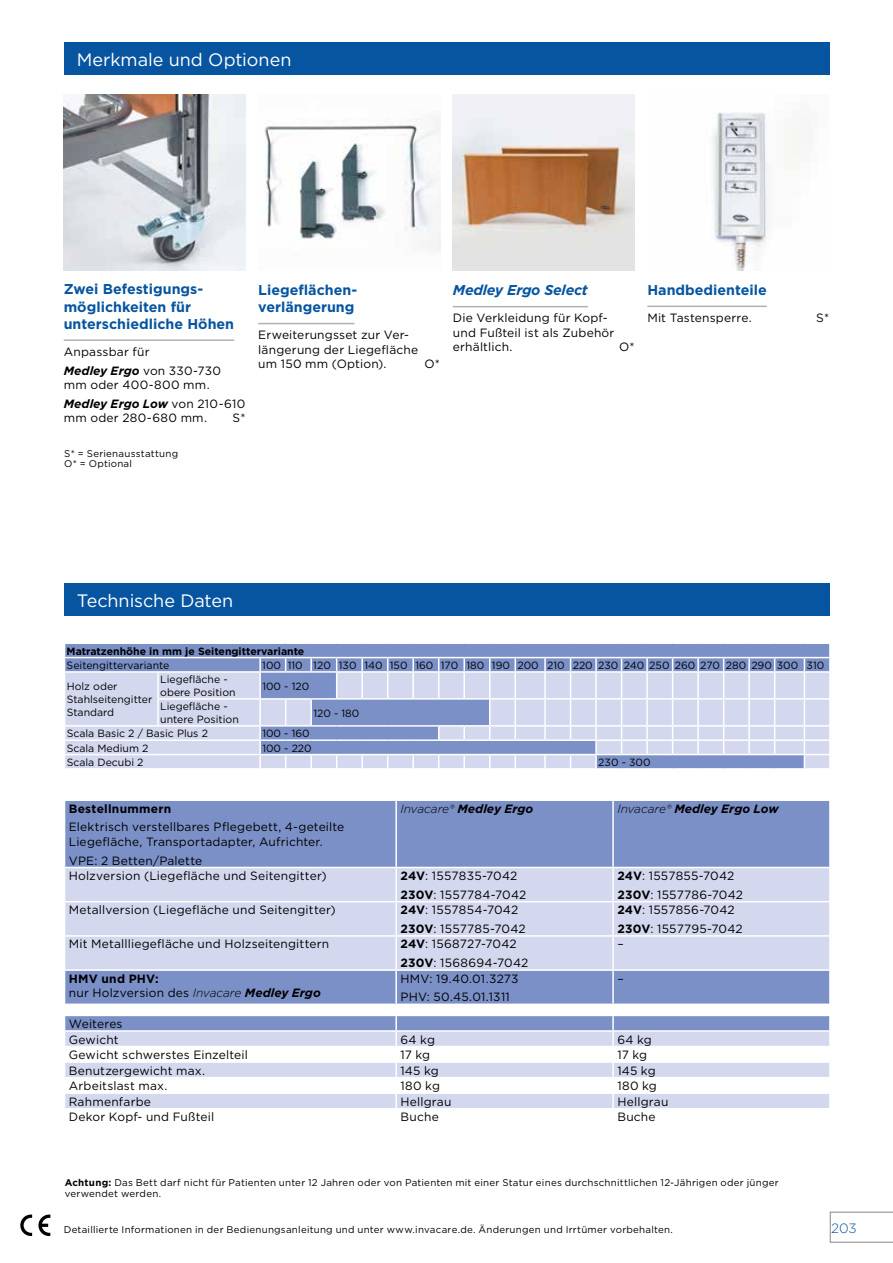
<style>
.page{position:relative;width:893px;height:1263px;background:#fff}
.page>*{position:absolute;margin:0;border:0;box-sizing:border-box;transform-origin:0 0}
.t1{font:18px "Gotham";color:#fff}
.t2{font:700 14.25px/17.2px "Gotham";color:#0755a0}
.t3{font:italic 700 14.25px "Gotham";letter-spacing:-.015em;color:#0755a0}
.t4{font:300 13.5px "Gotham";color:#0755a0}
.t5{font:12px/18.6px "Gotham";letter-spacing:.015em;color:#000}
.t6{font:italic 700 12px "Gotham";color:#000}
.t7{font:700 12px "Gotham";letter-spacing:.02em;color:#000}
.t8{font:10.5px/12.6px "Gotham";color:#000}
.t9{font:700 10.5px "Gotham";color:#000}
.t10{font:9.75px/10.5px "Gotham";letter-spacing:.025em;color:#000}
.s1{font-weight:700;font-style:italic}
.s2{font-weight:300}
.s3{font-weight:700}
.s4{font-weight:300;font-style:italic}
</style>
<div class="page">
<svg style="left:830px;top:1212px;width:63px;height:30px"></svg>
<svg style="left:38px;top:1214px;width:12px;height:22px"></svg>
<svg style="left:20px;top:1214px;width:12px;height:22px"></svg>
<div style="left:64px;top:43px;width:765px;height:32px;background:#0755a0"></div>
<div style="left:64px;top:583px;width:765px;height:33px;background:#0755a0"></div>
<img style="left:712px;top:112px;width:89px;height:158px">
<img style="left:264px;top:118px;width:176px;height:133px">
<hr style="left:258px;top:323px;width:96px;height:1px;background:#b2b1b1">
<img style="left:64px;top:94px;width:182px;height:176px">
<hr style="left:64px;top:339px;width:170px;height:2px;background:#b2b1b1">
<hr style="left:453px;top:306px;width:135px;height:1px;background:#b2b1b1">
<img style="left:453px;top:95px;width:182px;height:176px">
<hr style="left:647px;top:306px;width:120px;height:1px;background:#b2b1b1">
<div style="left:65px;top:801px;width:764px;height:66px;background:#7b90c7"></div>
<svg style="left:65px;top:868px;width:764px;height:135px;background:#bec6e4"></svg>
<hr style="left:395px;top:801px;width:2px;height:66px;background:#fff">
<hr style="left:612px;top:801px;width:2px;height:66px;background:#fff">
<svg style="left:64px;top:1016px;width:766px;height:92px"></svg>
<hr style="left:395px;top:868px;width:2px;height:33px;background:#fff">
<hr style="left:612px;top:868px;width:2px;height:33px;background:#fff">
<hr style="left:64px;top:901px;width:332px;height:1px;background:#fff">
<hr style="left:396px;top:901px;width:217px;height:1px;background:#fff">
<hr style="left:395px;top:902px;width:2px;height:33px;background:#fff">
<hr style="left:613px;top:901px;width:218px;height:1px;background:#fff">
<hr style="left:612px;top:902px;width:2px;height:33px;background:#fff">
<hr style="left:64px;top:935px;width:332px;height:2px;background:#fff">
<hr style="left:396px;top:935px;width:217px;height:2px;background:#fff">
<hr style="left:395px;top:937px;width:2px;height:32px;background:#fff">
<hr style="left:613px;top:935px;width:218px;height:2px;background:#fff">
<hr style="left:612px;top:937px;width:2px;height:32px;background:#fff">
<hr style="left:64px;top:969px;width:332px;height:2px;background:#fff">
<hr style="left:396px;top:969px;width:217px;height:2px;background:#fff">
<hr style="left:395px;top:971px;width:2px;height:32px;background:#fff">
<hr style="left:613px;top:969px;width:218px;height:2px;background:#fff">
<hr style="left:612px;top:971px;width:2px;height:32px;background:#fff">
<svg style="left:65px;top:644px;width:479px;height:27px;background:#7d91c7"></svg>
<div style="left:65px;top:673px;width:479px;height:95px;background:#d4d8ee"></div>
<hr style="left:64px;top:657px;width:94px;height:1px;background:#fff">
<hr style="left:158px;top:657px;width:102px;height:1px;background:#fff">
<hr style="left:515px;top:657px;width:30px;height:1px;background:#fff">
<hr style="left:157px;top:673px;width:2px;height:25px;background:#fff">
<hr style="left:157px;top:698px;width:103px;height:2px;background:#fff">
<hr style="left:157px;top:700px;width:2px;height:25px;background:#fff">
<hr style="left:515px;top:698px;width:30px;height:2px;background:#fff">
<hr style="left:64px;top:725px;width:94px;height:2px;background:#fff">
<hr style="left:158px;top:725px;width:102px;height:2px;background:#fff">
<hr style="left:515px;top:725px;width:30px;height:2px;background:#fff">
<hr style="left:64px;top:739px;width:94px;height:2px;background:#fff">
<hr style="left:158px;top:739px;width:102px;height:2px;background:#fff">
<hr style="left:515px;top:739px;width:30px;height:2px;background:#fff">
<hr style="left:64px;top:754px;width:94px;height:1px;background:#fff">
<hr style="left:158px;top:754px;width:102px;height:1px;background:#fff">
<hr style="left:515px;top:754px;width:30px;height:1px;background:#fff">
<svg style="left:259px;top:657px;width:257px;height:111px;background:#a9b6db"></svg>
<svg style="left:544px;top:644px;width:286px;height:124px;background:#bec7e4"></svg>
<h1 class="t1" style="left:77px;top:48px;width:216px">Merkmale und Optionen</h1>
<p class="t2" style="left:64px;top:281px;width:172px">Zwei Befestigungs&shy;möglichkeiten für unterschiedliche Höhen</p>
<p class="t5" style="left:64px;top:342px;width:159px">Anpassbar für<br><span class="s1">Medley Ergo</span> von 330-730</p>
<p class="t5" style="left:64px;top:375px;width:183px">mm oder 400-800 mm.<br><span class="s1">Medley Ergo Low</span> von 210-610</p>
<p class="t5" style="left:64px;top:408px;width:145px">mm oder 280-680 mm.</p>
<p class="t5" style="left:233px;top:408px;width:14px">S*</p>
<p class="t10" style="left:64px;top:448px;width:115px">S* = Serienausstattung<br>O* = Optional</p>
<p class="t2" style="left:258px;top:281px;width:100px">Liegeflächen&shy;verlängerung</p>
<p class="t5" style="left:258px;top:328px;width:161px;line-height:14.4px">Erweiterungsset zur Ver&shy;längerung der Liegefläche um 150 mm (Option).</p>
<p class="t5" style="left:425px;top:354px;width:17px">O*</p>
<p class="t3" style="left:453px;top:281px;width:136px">Medley Ergo Select</p>
<p class="t5" style="left:453px;top:311px;width:163px;line-height:14.4px">Die Verkleidung für Kopf&shy;und Fußteil ist als Zubehör erhältlich.</p>
<p class="t5" style="left:619px;top:337px;width:17px">O*</p>
<p class="t2" style="left:647px;top:281px;width:121px">Handbedienteile</p>
<p class="t5" style="left:647px;top:308px;width:106px">Mit Tastensperre.</p>
<p class="t5" style="left:816px;top:308px;width:14px">S*</p>
<h1 class="t1" style="left:77px;top:589px;width:158px">Technische Daten</h1>
<p class="t9" style="left:67px;top:644px;width:239px">Matratzenhöhe in mm je Seitengittervariante</p>
<p class="t8" style="left:67px;top:659px;width:104px">Seitengittervariante</p>
<p class="t8" style="left:262px;top:659px;width:564px">100 110 120 130 140 150 160 170 180 190 200 210 220 230 240 250 260 270 280 290 300 310</p>
<p class="t8" style="left:67px;top:680px;width:87px">Holz oder<br>Stahlseitengitter<br>Standard</p>
<p class="t8" style="left:160px;top:673px;width:77px">Liegefläche - obere Position</p>
<p class="t8" style="left:262px;top:679px;width:48px">100 - 120</p>
<p class="t8" style="left:160px;top:700px;width:80px">Liegefläche - untere Position</p>
<p class="t8" style="left:313px;top:706px;width:48px">120 - 180</p>
<p class="t8" style="left:67px;top:727px;width:143px">Scala Basic 2 / Basic Plus 2</p>
<p class="t8" style="left:262px;top:727px;width:49px">100 - 160</p>
<p class="t8" style="left:67px;top:741px;width:83px">Scala Medium 2</p>
<p class="t8" style="left:262px;top:741px;width:51px">100 - 220</p>
<p class="t8" style="left:67px;top:756px;width:78px">Scala Decubi 2</p>
<p class="t8" style="left:598px;top:756px;width:54px">230 - 300</p>
<p class="t7" style="left:69px;top:800px;width:104px">Bestellnummern</p>
<p class="t5" style="left:69px;top:820px;width:277px;line-height:14.4px">Elektrisch verstellbares Pflegebett, 4-geteilte<br>Liegefläche, Transportadapter, Aufrichter.</p>
<p class="t5" style="left:69px;top:851px;width:135px">VPE: 2 Betten/Palette</p>
<p class="t6" style="left:400px;top:800px;width:134px"><span class="s2">Invacare®</span> Medley Ergo</p>
<p class="t6" style="left:617px;top:800px;width:163px"><span class="s2">Invacare®</span> Medley Ergo Low</p>
<p class="t5" style="left:69px;top:866px;width:259px">Holzversion (Liegefläche und Seitengitter)</p>
<p class="t5" style="left:400px;top:866px;width:127px"><span class="s3">24V</span>: 1557835-7042<br><span class="s3">230V</span>: 1557784-7042</p>
<p class="t5" style="left:617px;top:866px;width:127px"><span class="s3">24V</span>: 1557855-7042<br><span class="s3">230V</span>: 1557786-7042</p>
<p class="t5" style="left:69px;top:900px;width:268px">Metallversion (Liegefläche und Seitengitter)</p>
<p class="t5" style="left:400px;top:900px;width:127px"><span class="s3">24V</span>: 1557854-7042<br><span class="s3">230V</span>: 1557785-7042</p>
<p class="t5" style="left:617px;top:900px;width:127px"><span class="s3">24V</span>: 1557856-7042<br><span class="s3">230V</span>: 1557795-7042</p>
<p class="t5" style="left:69px;top:935px;width:262px">Mit Metallliegefläche und Holzseitengittern</p>
<p class="t5" style="left:400px;top:935px;width:129px"><span class="s3">24V</span>: 1568727-7042<br><span class="s3">230V</span>: 1568694-7042</p>
<p class="t5" style="left:617px;top:935px;width:8px">–</p>
<p class="t5" style="left:69px;top:971px;width:254px;line-height:14.4px"><span class="s3">HMV und PHV:<br></span>nur Holzversion des <span class="s4">Invacare</span> <span class="s1">Medley Ergo</span></p>
<p class="t5" style="left:400px;top:969px;width:120px">HMV: 19.40.01.3273<br>PHV: 50.45.01.1311</p>
<p class="t5" style="left:617px;top:969px;width:8px">–</p>
<p class="t5" style="left:69px;top:1016px;width:55px;line-height:15.6px">Weiteres<br>Gewicht</p>
<p class="t5" style="left:400px;top:1030px;width:36px">64 kg</p>
<p class="t5" style="left:617px;top:1030px;width:36px">64 kg</p>
<p class="t5" style="left:69px;top:1045px;width:181px">Gewicht schwerstes Einzelteil</p>
<p class="t5" style="left:400px;top:1045px;width:31px">17 kg</p>
<p class="t5" style="left:617px;top:1045px;width:31px">17 kg</p>
<p class="t5" style="left:69px;top:1061px;width:138px">Benutzergewicht max.</p>
<p class="t5" style="left:400px;top:1061px;width:40px">145 kg</p>
<p class="t5" style="left:617px;top:1061px;width:40px">145 kg</p>
<p class="t5" style="left:69px;top:1076px;width:100px">Arbeitslast max.</p>
<p class="t5" style="left:400px;top:1076px;width:41px">180 kg</p>
<p class="t5" style="left:617px;top:1076px;width:41px">180 kg</p>
<p class="t5" style="left:69px;top:1092px;width:84px">Rahmenfarbe</p>
<p class="t5" style="left:400px;top:1092px;width:53px">Hellgrau</p>
<p class="t5" style="left:617px;top:1092px;width:53px">Hellgrau</p>
<p class="t5" style="left:69px;top:1107px;width:147px">Dekor Kopf- und Fußteil</p>
<p class="t5" style="left:400px;top:1107px;width:40px">Buche</p>
<p class="t5" style="left:617px;top:1107px;width:40px">Buche</p>
<p class="t10" style="left:65px;top:1177px;width:716px"><span class="s3">Achtung:</span> Das Bett darf nicht für Patienten unter 12 Jahren oder von Patienten mit einer Statur eines durchschnittlichen 12-Jährigen oder jünger verwendet werden.</p>
<p class="t10" style="left:64px;top:1224px;width:611px">Detaillierte Informationen in der Bedienungsanleitung und unter www.invacare.de. Änderungen und Irrtümer vorbehalten.</p>
<p class="t4" style="left:831px;top:1219px;width:27px">203</p>
</div>
